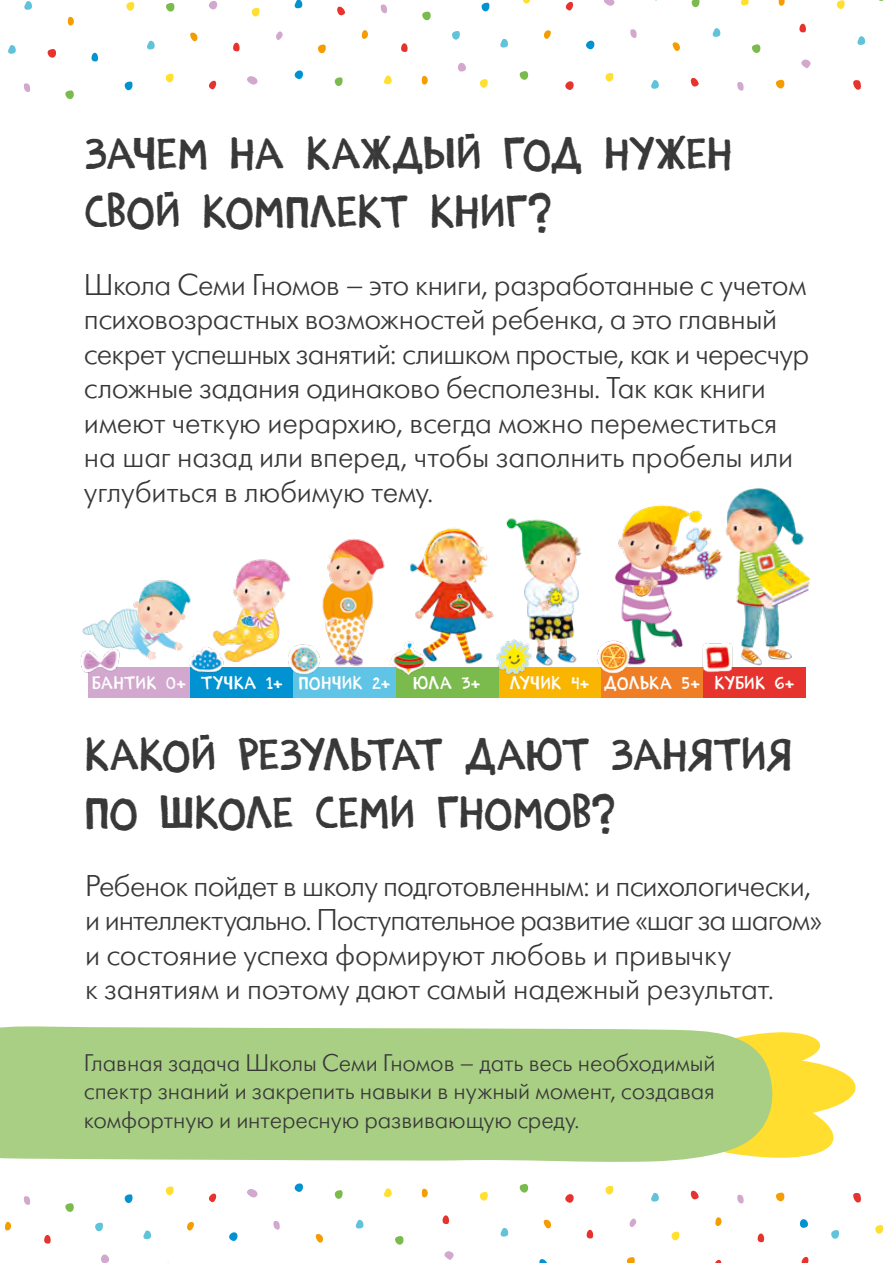
<style>
.page{position:relative;width:893px;height:1263px;background:#fff}
.page>*{position:absolute;margin:0;border:0;box-sizing:border-box;transform-origin:0 0}
.t1{font:42px/58.5px "MOZAIKA Kids";letter-spacing:.01em;color:#383838}
.t2{font:300 30px/34.5px "Futura Futuris";letter-spacing:-.015em;color:#383838}
.t3{font:300 24px/28.5px "Futura Futuris";letter-spacing:-.005em;color:#383838;text-align:justify}
.t4{font:16.95px "MOZAIKA Kids";letter-spacing:.045em;color:#fff}
</style>
<div class="page">
<svg style="left:5px;top:1183px;width:879px;height:80px"></svg>
<svg style="left:773px;top:1032px;width:83px;height:126px"></svg>
<div style="left:0;top:1026px;width:773px;height:136px;background:#a9cf84"></div>
<img style="left:82px;top:580px;width:109px;height:80px">
<div style="left:88px;top:667px;width:103px;height:31px;background:#d2a8cf"></div>
<div style="left:601px;top:667px;width:102px;height:31px;background:#ef7e26"></div>
<div style="left:703px;top:667px;width:103px;height:31px;background:#e7332d"></div>
<div style="left:498px;top:667px;width:103px;height:31px;background:#fab501"></div>
<div style="left:293px;top:667px;width:103px;height:31px;background:#5fc4e5"></div>
<div style="left:191px;top:667px;width:102px;height:31px;background:#0092d1"></div>
<div style="left:396px;top:667px;width:102px;height:31px;background:#7bbb4d"></div>
<img style="left:80px;top:650px;width:41px;height:23px">
<img style="left:615px;top:505px;width:97px;height:160px">
<img style="left:598px;top:637px;width:33px;height:37px">
<img style="left:712px;top:488px;width:98px;height:178px">
<img style="left:698px;top:638px;width:40px;height:35px">
<img style="left:506px;top:518px;width:92px;height:148px">
<img style="left:498px;top:637px;width:35px;height:40px">
<img style="left:322px;top:539px;width:63px;height:127px">
<img style="left:289px;top:644px;width:31px;height:31px">
<img style="left:213px;top:559px;width:83px;height:105px">
<img style="left:186px;top:643px;width:42px;height:34px">
<img style="left:410px;top:528px;width:90px;height:143px">
<img style="left:390px;top:640px;width:38px;height:35px">
<h1 class="t1" style="left:85px;top:125px;width:649px">Зачем на каждый год нужен свой комплект книг?</h1>
<p class="t2" style="left:84px;top:269px;width:727px">Школа Семи Гномов – это книги, разработанные с учетом психовозрастных возможностей ребенка, а это главный секрет успешных занятий: слишком простые, как и чересчур сложные задания одинаково бесполезны. Так как книги имеют четкую иерархию, всегда можно переместиться на шаг назад или вперед, чтобы заполнить пробелы или углубиться в любимую тему.</p>
<p class="t4" style="left:92px;top:673px;width:299px">бантик 0+ тучка 1+ пончик 2+</p>
<p class="t4" style="left:413px;top:673px;width:69px">юла 3+</p>
<p class="t4" style="left:510px;top:673px;width:286px">лучик 4+ долька 5+ кубик 6+</p>
<h1 class="t1" style="left:85px;top:726px;width:708px">Какой результат дают занятия по Школе Семи Гномов?</h1>
<p class="t2" style="left:85px;top:870px;width:739px">Ребенок пойдет в школу подготовленным: и психологически, и интеллектуально. Поступательное развитие «шаг за шагом» и состояние успеха формируют любовь и привычку<br>к занятиям и поэтому дают самый надежный результат.</p>
<p class="t3" style="left:84px;top:1049px;width:633px">Главная задача Школы Семи Гномов – дать весь необходимый спектр знаний и закрепить навыки в нужный момент, создавая комфортную и интересную развивающую среду.</p>
</div>
